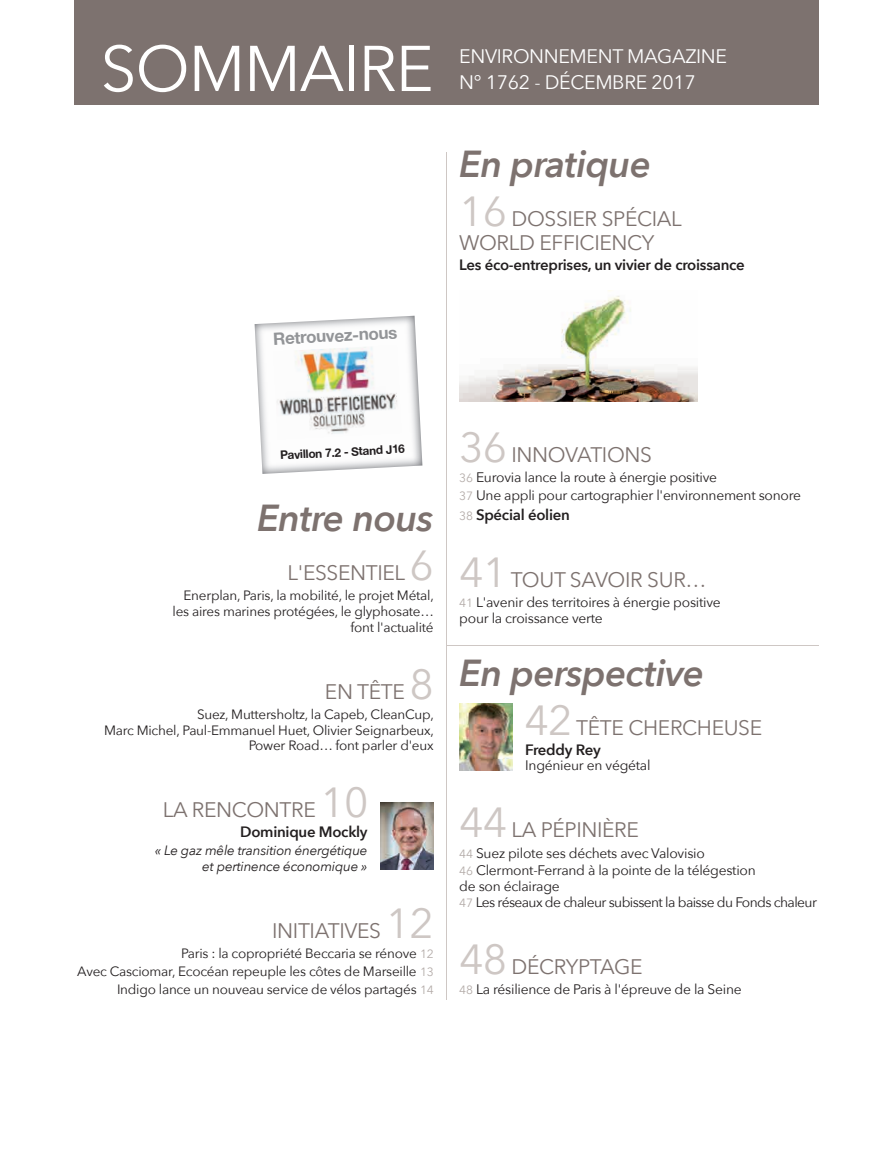
<style>
.page{position:relative;width:892px;height:1152px;background:#fff}
.page>*{position:absolute;margin:0;border:0;box-sizing:border-box;transform-origin:0 0}
.t1{font:63.9px "Avenir Next";letter-spacing:-.02em;color:#fff}
.t2{font:italic 600 37.5px "Avenir Next";letter-spacing:-.02em;color:#7d726f}
.t3{font:21px/23.5px "Avenir Next";letter-spacing:-.02em;color:#7d726f}
.t4{font:19.5px/26px "Avenir Next";letter-spacing:-.02em;color:#fff}
.t5{font:700 16.95px "Helvetica Neue";color:#939598}
.t6{font:600 15px "Avenir Next";letter-spacing:-.02em;color:#231f20}
.t7{font:13.8px/17.9px "Avenir Next";letter-spacing:-.02em;color:#231f20}
.t8{font:13.8px/15.8px "Avenir Next";letter-spacing:-.045em;color:#231f20}
.t9{font:13.5px/15.8px "Avenir Next";letter-spacing:-.02em;color:#231f20;text-align:right}
.t10{font:italic 13.5px/15.8px "Avenir Next";letter-spacing:-.02em;color:#231f20;text-align:right}
.t11{font:700 11.7px "Helvetica Neue";color:#231f20}
.s1{font-size:42px;color:#cec7c4}
.s2{font-size:12px;color:#b4aca9}
.s3{font-weight:400;font-size:12px;color:#b4aca9}
</style>
<div class="page">
<div style="left:74px;top:0;width:744px;height:104px;background:#7d726f"></div>
<img style="left:254px;top:315px;width:168px;height:159px">
<hr style="left:446px;top:645px;width:372px;height:1px;background:#cec7c4">
<hr style="left:446px;top:152px;width:1px;height:847px;background:#cec7c4">
<img style="left:459px;top:296px;width:238px;height:105px">
<img style="left:459px;top:703px;width:53px;height:67px">
<img style="left:380px;top:802px;width:53px;height:67px">
<img style="left:273px;top:345px;width:128px;height:94px">
<h1 class="t1" style="left:100px;top:31px;width:334px">SOMMAIRE</h1>
<p class="t5" style="left:272px;top:323px;width:126px;rotate:-3deg">Retrouvez-nous</p>
<h3 class="t4" style="left:459px;top:43px;width:269px">ENVIRONNEMENT MAGAZINE<br>N° 1762 - DÉCEMBRE 2017</h3>
<h2 class="t2" style="left:459px;top:141px;width:193px">En pratique</h2>
<h3 class="t3" style="left:459px;top:207px;width:224px"><span class="s1">16</span> DOSSIER SPÉCIAL<br>WORLD EFFICIENCY</h3>
<p class="t6" style="left:459px;top:255px;width:287px">Les éco-entreprises, un vivier de croissance</p>
<p class="t11" style="left:279px;top:444px;width:126px;rotate:-3deg">Pavillon 7.2 - Stand J16</p>
<h2 class="t2" style="left:257px;top:495px;width:178px">Entre nous</h2>
<h3 class="t3" style="left:287px;top:561px;width:148px">L'ESSENTIEL <span class="s1">6</span></h3>
<p class="t9" style="left:172px;top:587px;width:263px">Enerplan, Paris, la mobilité, le projet Métal, les aires marines protégées, le glyphosate… font l'actualité</p>
<h3 class="t3" style="left:325px;top:679px;width:110px">EN TÊTE <span class="s1">8</span></h3>
<p class="t9" style="left:104px;top:706px;width:331px">Suez, Muttersholtz, la Capeb, CleanCup,<br>Marc Michel, Paul-Emmanuel Huet, Olivier Seignarbeux,<br>Power Road… font parler d'eux</p>
<h3 class="t3" style="left:163px;top:798px;width:207px">LA RENCONTRE <span class="s1">10</span></h3>
<p class="t6" style="left:240px;top:822px;width:129px">Dominique Mockly</p>
<p class="t10" style="left:155px;top:842px;width:214px">« Le gaz mêle transition énergétique et pertinence économique »</p>
<h3 class="t3" style="left:272px;top:918px;width:163px">INITIATIVES <span class="s1">12</span></h3>
<p class="t9" style="left:77px;top:944px;width:358px;line-height:17.9px">Paris : la copropriété Beccaria se rénove <span class="s2">12<br></span>Avec Casciomar, Ecocéan repeuple les côtes de Marseille <span class="s2">13<br></span>Indigo lance un nouveau service de vélos partagés <span class="s2">14</span></p>
<h3 class="t3" style="left:459px;top:442px;width:194px"><span class="s1">36</span> INNOVATIONS</h3>
<p class="t7" style="left:459px;top:468px;width:343px"><span class="s2">36</span> Eurovia lance la route à énergie positive<br><span class="s2">37</span> Une appli pour cartographier l'environnement sonore</p>
<p class="t6" style="left:459px;top:505px;width:112px"><span class="s3">38</span> Spécial éolien</p>
<h3 class="t3" style="left:459px;top:567px;width:249px"><span class="s1">41</span> TOUT SAVOIR SUR…</h3>
<p class="t7" style="left:459px;top:594px;width:263px;line-height:15.8px"><span class="s2">41</span> L'avenir des territoires à énergie positive pour la croissance verte</p>
<h2 class="t2" style="left:459px;top:649px;width:246px">En perspective</h2>
<h3 class="t3" style="left:524px;top:715px;width:239px"><span class="s1">42</span> TÊTE CHERCHEUSE</h3>
<p class="t6" style="left:525px;top:740px;width:77px">Freddy Rey</p>
<p class="t7" style="left:525px;top:756px;width:127px">Ingénieur en végétal</p>
<h3 class="t3" style="left:459px;top:818px;width:181px"><span class="s1">44</span> LA PÉPINIÈRE</h3>
<p class="t7" style="left:459px;top:843px;width:298px"><span class="s2">44</span> Suez pilote ses déchets avec Valovisio<br><span class="s2">46</span> Clermont-Ferrand à la pointe de la télégestion</p>
<p class="t8" style="left:459px;top:878px;width:359px">de son éclairage<br><span class="s2">47</span> Les réseaux de chaleur subissent la baisse du Fonds chaleur</p>
<h3 class="t3" style="left:459px;top:954px;width:185px"><span class="s1">48</span> DÉCRYPTAGE</h3>
<p class="t7" style="left:459px;top:979px;width:284px"><span class="s2">48</span> La résilience de Paris à l'épreuve de la Seine</p>
</div>
